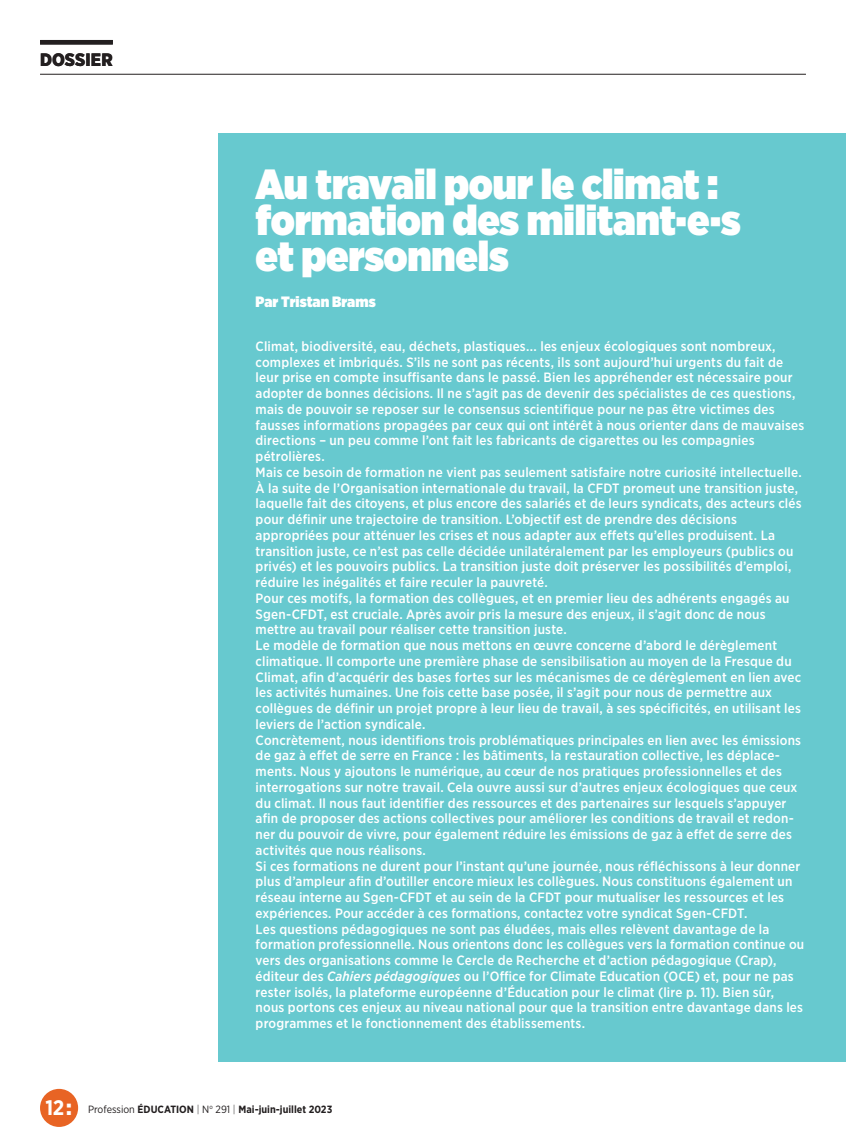
<style>
.page{position:relative;width:846px;height:1143px;background:#fff}
.page>*{position:absolute;margin:0;border:0;box-sizing:border-box;transform-origin:0 0}
.t1{font:900 42px/36px "Gotham Narrow";letter-spacing:-.005em;color:#fff}
.t2{font:900 18px "Gotham Narrow";letter-spacing:.01em;color:#231f20}
.t3{font:900 15px "Gotham Narrow";letter-spacing:.005em;color:#fff}
.t4{font:500 13.5px/15.8px "Gotham Narrow";letter-spacing:.015em;color:#fff}
.t5{font:700 10.5px "Gotham Narrow";color:#231f20}
.s1{font-style:italic}
.s2{font-size:21px;color:#fff}
.s3{font-weight:900;font-size:21px;color:#fff}
.s4{font-weight:400}
.s5{font-weight:300}
</style>
<div class="page">
<hr style="left:40px;top:74px;width:765px;height:1px;background:#231f20">
<div style="left:40px;top:1089px;width:38px;height:38px;background:#e86424;border-radius:50%"></div>
<hr style="left:40px;top:40px;width:73px;height:4px;background:#231f20">
<div style="left:219px;top:134px;width:626px;height:928px;background:#67c9cf"></div>
<h2 class="t2" style="left:40px;top:48px;width:74px">DOSSIER</h2>
<h1 class="t1" style="left:255px;top:166px;width:486px">Au travail pour le climat : formation des militant·e·s et personnels</h1>
<p class="t3" style="left:255px;top:292px;width:122px">Par Tristan Brams</p>
<p class="t4" style="left:255px;top:338px;width:550px">Climat, biodiversité, eau, déchets, plastiques... les enjeux écologiques sont nombreux, complexes et imbriqués. S’ils ne sont pas récents, ils sont aujourd’hui urgents du fait de leur prise en compte insuffisante dans le passé. Bien les appréhender est nécessaire pour adopter de bonnes décisions. Il ne s’agit pas de devenir des spécialistes de ces questions, mais de pouvoir se reposer sur le consensus scientifique pour ne pas être victimes des fausses informations propagées par ceux qui ont intérêt à nous orienter dans de mauvaises directions – un peu comme l’ont fait les fabricants de cigarettes ou les compagnies pétrolières.<br>Mais ce besoin de formation ne vient pas seulement satisfaire notre curiosité intellectuelle.<br>À la suite de l’Organisation internationale du travail, la CFDT promeut une transition juste, laquelle fait des citoyens, et plus encore des salariés et de leurs syndicats, des acteurs clés pour définir une trajectoire de transition. L’objectif est de prendre des décisions appropriées pour atténuer les crises et nous adapter aux effets qu’elles produisent. La transition juste, ce n’est pas celle décidée unilatéralement par les employeurs (publics ou privés) et les pouvoirs publics. La transition juste doit préserver les possibilités d’emploi, réduire les inégalités et faire reculer la pauvreté.<br>Pour ces motifs, la formation des collègues, et en premier lieu des adhérents engagés au Sgen-CFDT, est cruciale. Après avoir pris la mesure des enjeux, il s’agit donc de nous mettre au travail pour réaliser cette transition juste.<br>Le modèle de formation que nous mettons en œuvre concerne d’abord le dérèglement climatique. Il comporte une première phase de sensibilisation au moyen de la Fresque du Climat, afin d’acquérir des bases fortes sur les mécanismes de ce dérèglement en lien avec les activités humaines. Une fois cette base posée, il s’agit pour nous de permettre aux collègues de définir un projet propre à leur lieu de travail, à ses spécificités, en utilisant les leviers de l’action syndicale.<br>Concrètement, nous identifions trois problématiques principales en lien avec les émissions de gaz à effet de serre en France : les bâtiments, la restauration collective, les déplace&shy;ments. Nous y ajoutons le numérique, au cœur de nos pratiques professionnelles et des interrogations sur notre travail. Cela ouvre aussi sur d’autres enjeux écologiques que ceux du climat. Il nous faut identifier des ressources et des partenaires sur lesquels s’appuyer afin de proposer des actions collectives pour améliorer les conditions de travail et redon&shy;ner du pouvoir de vivre, pour également réduire les émissions de gaz à effet de serre des activités que nous réalisons.<br>Si ces formations ne durent pour l’instant qu’une journée, nous réfléchissons à leur donner plus d’ampleur afin d’outiller encore mieux les collègues. Nous constituons également un réseau interne au Sgen-CFDT et au sein de la CFDT pour mutualiser les ressources et les expériences. Pour accéder à ces formations, contactez votre syndicat Sgen-CFDT.<br>Les questions pédagogiques ne sont pas éludées, mais elles relèvent davantage de la formation professionnelle. Nous orientons donc les collègues vers la formation continue ou vers des organisations comme le Cercle de Recherche et d’action pédagogique (Crap), éditeur des <span class="s1">Cahiers pédagogiques</span> ou l’Office for Climate Education (OCE) et, pour ne pas rester isolés, la plateforme européenne d’Éducation pour le climat (lire p. 11). Bien sûr, nous portons ces enjeux au niveau national pour que la transition entre davantage dans les programmes et le fonctionnement des établissements.</p>
<p class="t5" style="left:46px;top:1102px;width:288px"><span class="s2">12</span> <span class="s3">:</span> <span class="s4">Profession</span> ÉDUCATION <span class="s5">|</span> <span class="s4">N</span><sup>o</sup> <span class="s4">291</span> <span class="s5">|</span> Mai-juin-juillet 2023</p>
</div>
